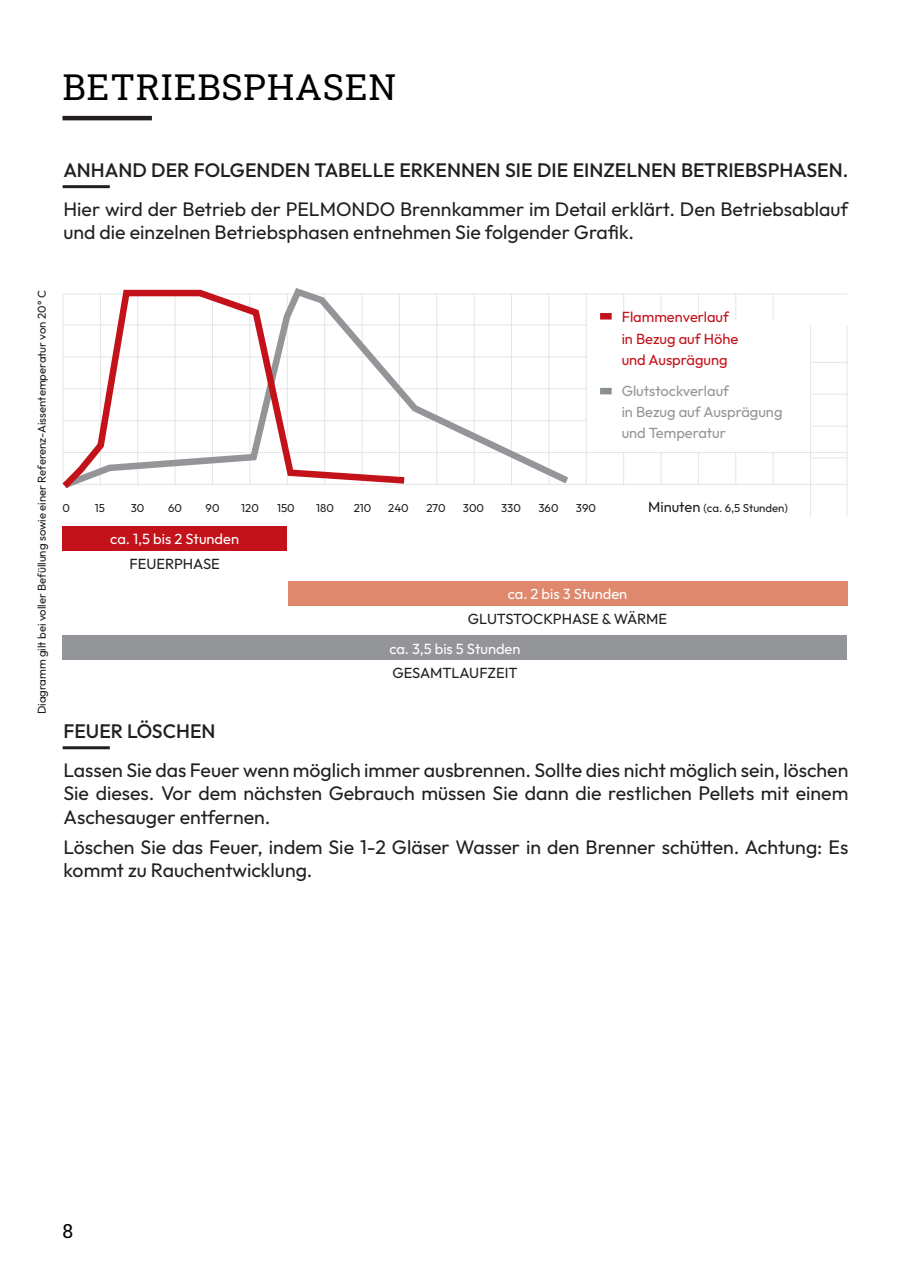
<style>
.page{position:relative;width:910px;height:1280px;background:#fff}
.page>*{position:absolute;margin:0;border:0;box-sizing:border-box;transform-origin:0 0}
.ü{font:36px "Roboto Slab";letter-spacing:.02em;color:#000}
.t1{font:19.5px/23.4px "Outfit";color:#231f20}
.t2{font:500 19.5px "Outfit";color:#231f20}
.t3{font:19.5px "Roboto Slab";color:#000}
.t4{font:14.7px/21.1px "Outfit";color:#939598}
.t5{font:14.7px "Outfit";color:#fff}
.t6{font:14.7px "Outfit";letter-spacing:-.01em;color:#231f20}
.t7{font:14.7px/21.1px "Outfit";color:#c4121a}
.t8{font:11.4px "Outfit";color:#231f20}
.s1{font-weight:500}
.s2{font-size:14.7px}
</style>
<div class="page">
<hr style="left:63px;top:116px;width:89px;height:4px;background:#231f20">
<hr style="left:63px;top:185px;width:47px;height:3px;background:#231f20">
<hr style="left:63px;top:746px;width:47px;height:3px;background:#231f20">
<hr style="left:623px;top:453px;width:1px;height:32px;background:#e5e5e5">
<svg style="left:623px;top:295px;width:1px;height:26px"></svg>
<hr style="left:698px;top:453px;width:1px;height:32px;background:#e5e5e5">
<svg style="left:698px;top:295px;width:1px;height:26px"></svg>
<hr style="left:586px;top:294px;width:1px;height:191px;background:#e5e5e5">
<hr style="left:661px;top:453px;width:1px;height:32px;background:#e5e5e5">
<svg style="left:661px;top:295px;width:1px;height:26px"></svg>
<hr style="left:735px;top:453px;width:1px;height:32px;background:#e5e5e5">
<svg style="left:735px;top:295px;width:1px;height:25px"></svg>
<hr style="left:773px;top:453px;width:1px;height:32px;background:#e5e5e5">
<svg style="left:773px;top:295px;width:1px;height:25px"></svg>
<hr style="left:810px;top:326px;width:1px;height:191px;background:#e5e5e5">
<hr style="left:847px;top:325px;width:1px;height:191px;background:#e5e5e5">
<hr style="left:63px;top:325px;width:524px;height:1px;background:#e5e5e5">
<hr style="left:63px;top:388px;width:524px;height:1px;background:#e5e5e5">
<hr style="left:63px;top:452px;width:784px;height:1px;background:#e5e5e5">
<hr style="left:63px;top:294px;width:784px;height:1px;background:#e5e5e5">
<hr style="left:63px;top:356px;width:524px;height:1px;background:#e5e5e5">
<hr style="left:63px;top:420px;width:524px;height:1px;background:#e5e5e5">
<hr style="left:63px;top:484px;width:784px;height:1px;background:#e5e5e5">
<svg style="left:411px;top:293px;width:165px;height:191px"></svg>
<svg style="left:62px;top:288px;width:349px;height:200px"></svg>
<div style="left:600px;top:313px;width:12px;height:6px;background:#c4121a"></div>
<div style="left:600px;top:388px;width:12px;height:6px;background:#889190"></div>
<hr style="left:810px;top:362px;width:37px;height:1px;background:#e5e5e5">
<hr style="left:810px;top:426px;width:37px;height:1px;background:#e5e5e5">
<hr style="left:810px;top:458px;width:37px;height:1px;background:#e5e5e5">
<hr style="left:810px;top:394px;width:37px;height:1px;background:#e5e5e5">
<div style="left:63px;top:526px;width:224px;height:25px;background:#c4121a"></div>
<div style="left:288px;top:581px;width:559px;height:24px;background:#df886e"></div>
<div style="left:63px;top:636px;width:784px;height:24px;background:#939598"></div>
<p class="ü" style="left:63px;top:62px;width:336px">BETRIEBSPHASEN</p>
<p class="t1" style="left:63px;top:150px;width:786px;line-height:39px"><span class="s1">ANHAND DER FOLGENDEN TABELLE ERKENNEN SIE DIE EINZELNEN BETRIEBSPHASEN.<br></span>Hier wird der Betrieb der PELMONDO Brennkammer im Detail erklärt. Den Betriebsablauf</p>
<p class="t1" style="left:63px;top:220px;width:572px">und die einzelnen Betriebsphasen entnehmen Sie folgender Grafik.</p>
<p class="t8" style="left:35px;top:714px;width:425px;rotate:-90deg">Diagramm gilt bei voller Befüllung sowie einer Referenz-Aissentemperatur von 20° C</p>
<p class="t7" style="left:622px;top:307px;width:118px">Flammenverlauf in Bezug auf Höhe und Ausprägung</p>
<p class="t4" style="left:622px;top:380px;width:109px">Glutstockverlauf</p>
<p class="t4" style="left:622px;top:401px;width:162px">in Bezug auf Ausprägung und Temperatur</p>
<p class="t8" style="left:63px;top:502px;width:9px">0</p>
<p class="t8" style="left:95px;top:502px;width:12px">15</p>
<p class="t8" style="left:131px;top:502px;width:15px">30</p>
<p class="t8" style="left:168px;top:502px;width:15px">60</p>
<p class="t8" style="left:206px;top:502px;width:15px">90</p>
<p class="t8" style="left:241px;top:502px;width:19px">120</p>
<p class="t8" style="left:277px;top:502px;width:19px">150</p>
<p class="t8" style="left:316px;top:502px;width:19px">180</p>
<p class="t8" style="left:354px;top:502px;width:19px">210</p>
<p class="t8" style="left:388px;top:502px;width:22px">240</p>
<p class="t8" style="left:426px;top:502px;width:21px">270</p>
<p class="t8" style="left:463px;top:502px;width:23px">300</p>
<p class="t8" style="left:501px;top:502px;width:21px">330</p>
<p class="t8" style="left:538px;top:502px;width:22px">360</p>
<p class="t8" style="left:576px;top:502px;width:22px">390</p>
<p class="t8" style="left:648px;top:502px;width:141px"><span class="s2">Minuten</span> (ca. 6,5 Stunden)</p>
<p class="t5" style="left:110px;top:531px;width:130px">ca. 1,5 bis 2 Stunden</p>
<p class="t6" style="left:129px;top:555px;width:92px">FEUERPHASE</p>
<p class="t5" style="left:508px;top:585px;width:121px">ca. 2 bis 3 Stunden</p>
<p class="t6" style="left:468px;top:610px;width:201px">GLUTSTOCKPHASE &amp; WÄRME</p>
<p class="t5" style="left:389px;top:640px;width:133px">ca. 3,5 bis 5 Stunden</p>
<p class="t6" style="left:392px;top:665px;width:127px">GESAMTLAUFZEIT</p>
<p class="t2" style="left:63px;top:720px;width:154px">FEUER LÖSCHEN</p>
<p class="t1" style="left:63px;top:758px;width:786px;text-align:justify">Lassen Sie das Feuer wenn möglich immer ausbrennen. Sollte dies nicht möglich sein, löschen Sie dieses. Vor dem nächsten Gebrauch müssen Sie dann die restlichen Pellets mit einem Aschesauger entfernen.</p>
<p class="t1" style="left:63px;top:835px;width:786px">Löschen Sie das Feuer, indem Sie 1-2 Gläser Wasser in den Brenner schütten. Achtung: Es kommt zu Rauchentwicklung.</p>
<p class="t3" style="left:63px;top:1217px;width:12px">8</p>
</div>
